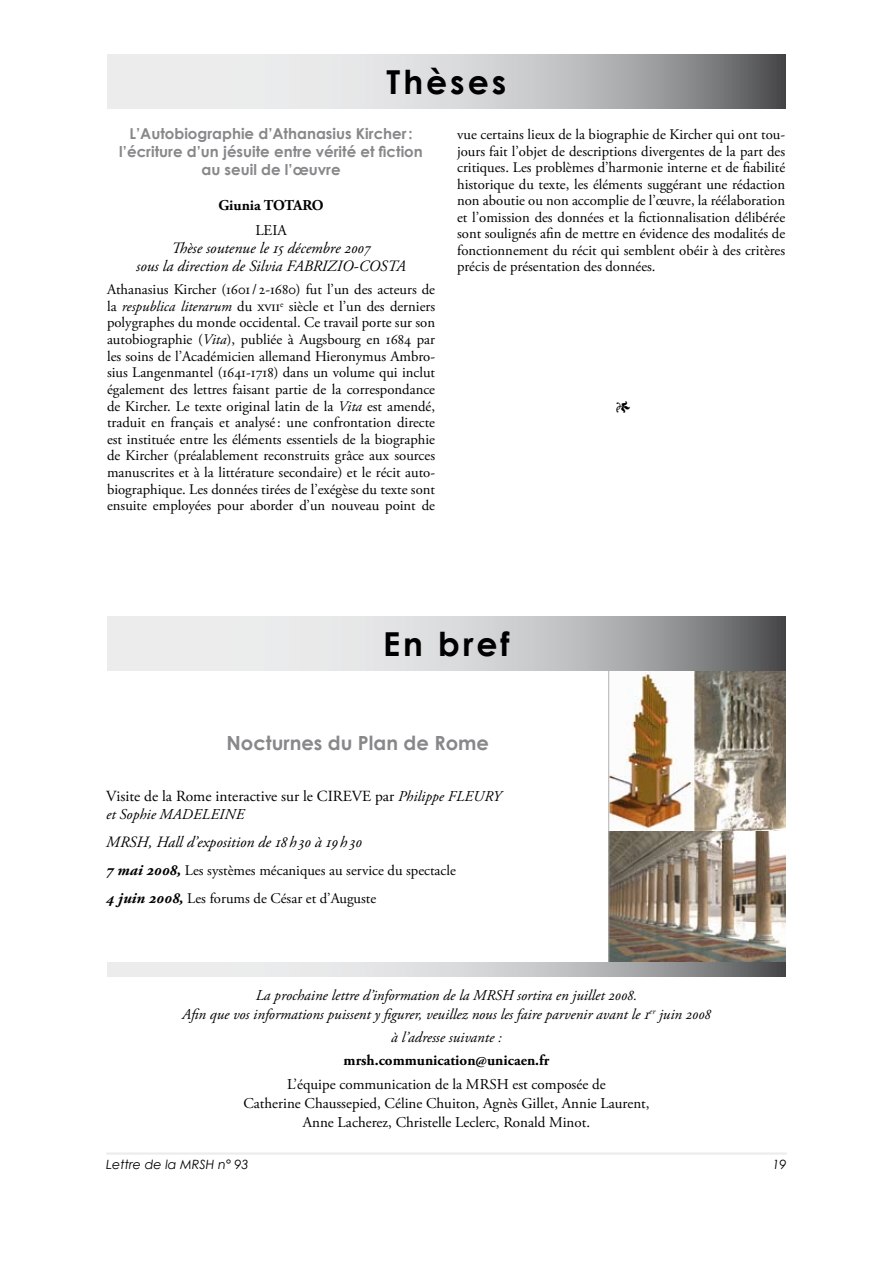
<style>
.page{position:relative;width:893px;height:1263px;background:#fff}
.page>*{position:absolute;margin:0;border:0;box-sizing:border-box;transform-origin:0 0}
.t1{font:700 33px "Century Gothic";letter-spacing:.09em;color:#000}
.t2{font:700 19.5px "Century Gothic";color:#878889}
.t3{font:italic 18px "Adobe Garamond Pro";color:#000}
.t4{font:italic 15.75px/18.1px "Adobe Garamond Pro";color:#000;text-align:center}
.t5{font:15.45px "Adobe Garamond Pro";color:#000}
.t6{font:italic 15px/19px "Adobe Garamond Pro";color:#000;text-align:center}
.t7{font:15px/19px "Adobe Garamond Pro";color:#000;text-align:center}
.t8{font:700 15px/18.1px "Century Gothic";color:#878889;text-align:center}
.t9{font:700 15px "Adobe Garamond Pro";color:#000}
.t10{font:14.7px/16.6px "Adobe Garamond Pro";color:#000;text-align:justify}
.t11{font:italic 12.75px "Century Gothic";color:#000}
.s1{font-style:italic}
.s2{font-style:italic;font-size:15px}
.s3{font-weight:700;font-style:italic;font-size:15.75px}
</style>
<div class="page">
<img style="left:609px;top:670px;width:177px;height:292px">
<hr style="left:608px;top:670px;width:1px;height:293px;background:#b1b2b4">
<hr style="left:106px;top:1152px;width:681px;height:3px;background:#ececed">
<svg style="left:107px;top:55px;width:679px;height:54px;background:#c5c6c7"></svg>
<svg style="left:107px;top:962px;width:679px;height:15px;background:#c5c6c7"></svg>
<svg style="left:107px;top:617px;width:679px;height:53px;background:#c5c6c7"></svg>
<h1 class="t1" style="left:387px;top:57px;width:121px">Thèses</h1>
<p class="t8" style="left:119px;top:124px;width:305px">L’Autobiographie d’Athanasius Kircher : l’écriture d’un jésuite entre vérité et fiction au seuil de l’œuvre</p>
<p class="t9" style="left:218px;top:197px;width:107px">Giunia TOTARO</p>
<p class="t7" style="left:255px;top:221px;width:33px">LEIA</p>
<p class="t4" style="left:136px;top:239px;width:271px">Thèse soutenue le 15 décembre 2007<br>sous la direction de Silvia FABRIZIO-COSTA</p>
<p class="t10" style="left:107px;top:282px;width:330px">Athanasius Kircher (1601/ 2-1680) fut l’un des acteurs de la <span class="s1">respublica literarum</span> du xvii<sup>e</sup> siècle et l’un des derniers polygraphes du monde occidental. Ce travail porte sur son autobiographie (<span class="s1">Vita</span>), publiée à Augsbourg en 1684 par les soins de l’Académicien allemand Hieronymus Ambro&shy;sius Langenmantel (1641-1718) dans un volume qui inclut également des lettres faisant partie de la correspondance de Kircher. Le texte original latin de la <span class="s1">Vita</span> est amendé, traduit en français et analysé: une confrontation directe est instituée entre les éléments essentiels de la biographie de Kircher (préalablement reconstruits grâce aux sources manuscrites et à la littérature secondaire) et le récit auto&shy;biographique. Les données tirées de l’exégèse du texte sont ensuite employées pour aborder d’un nouveau point de</p>
<p class="t10" style="left:457px;top:127px;width:330px">vue certains lieux de la biographie de Kircher qui ont tou&shy;jours fait l’objet de descriptions divergentes de la part des critiques. Les problèmes d’harmonie interne et de fiabilité historique du texte, les éléments suggérant une rédaction non aboutie ou non accomplie de l’œuvre, la réélaboration et l’omission des données et la fictionnalisation délibérée sont soulignés afin de mettre en évidence des modalités de fonctionnement du récit qui semblent obéir à des critères précis de présentation des données.</p>
<p class="t3" style="left:614px;top:396px;width:17px">1</p>
<h1 class="t1" style="left:383px;top:619px;width:128px">En bref</h1>
<h2 class="t2" style="left:226px;top:728px;width:264px">Nocturnes du Plan de Rome</h2>
<p class="t5" style="left:106px;top:787px;width:361px">Visite de la Rome interactive sur le CIREVE par <span class="s2">Philippe Fleury</span></p>
<p class="t6" style="left:106px;top:805px;width:77px">et Sophie Madeleine</p>
<p class="t4" style="left:106px;top:833px;width:257px">MRSH, Hall d’exposition de 18 h 30 à 19 h 30</p>
<p class="t10" style="left:106px;top:857px;width:351px;line-height:27.9px"><span class="s3">7 mai 2008,</span> Les systèmes mécaniques au service du spectacle<br><span class="s3">4 juin 2008,</span> Les forums de César et d’Auguste</p>
<p class="t6" style="left:182px;top:986px;width:530px">La prochaine lettre d’information de la MRSH sortira en juillet 2008.<br>Afin que vos informations puissent y figurer, veuillez nous les faire parvenir avant le 1<sup>er</sup> juin 2008</p>
<p class="t6" style="left:391px;top:1028px;width:112px">à l’adresse suivante :</p>
<p class="t9" style="left:344px;top:1052px;width:207px">mrsh.communication@unicaen.fr</p>
<p class="t7" style="left:243px;top:1075px;width:408px">L’équipe communication de la MRSH est composée de<br>Catherine Chaussepied, Céline Chuiton, Agnès Gillet, Annie Laurent,<br>Anne Lacherez, Christelle Leclerc, Ronald Minot.</p>
<p class="t11" style="left:106px;top:1156px;width:144px">Lettre de la MRSH n° 93</p>
<p class="t11" style="left:772px;top:1156px;width:16px">19</p>
</div>
